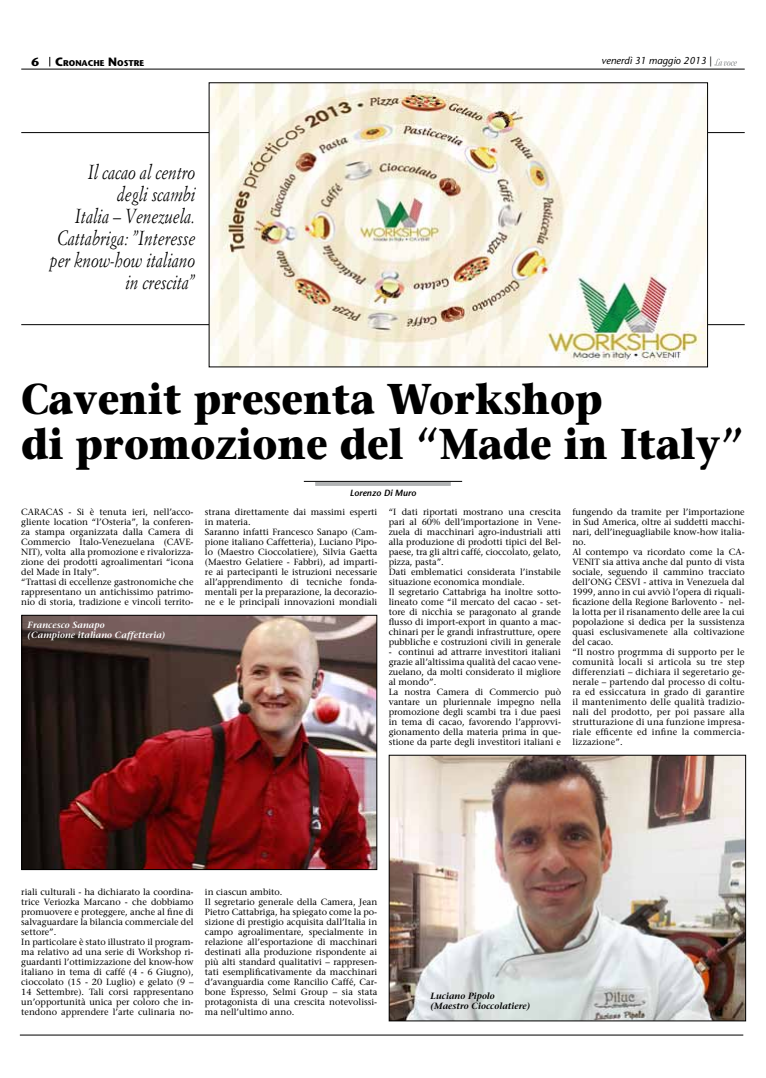
<style>
.page{position:relative;width:766px;height:1078px;background:#fff}
.page>*{position:absolute;margin:0;border:0;box-sizing:border-box;transform-origin:0 0}
.t1{font:700 43px/45px "Stone Serif";color:#000;scale:.9 1}
.t2{font:italic 20px/22px "Simoncini Garamond";color:#000;text-align:right;scale:.8 1}
.t3{font:700 12px "Stone Sans";color:#000}
.t4{font:italic 10px "Stone Sans";color:#000}
.t5{font:9px/10px "Stone Serif";color:#000}
.t6{font:italic 600 9px/10px "Stone Serif";color:#fff}
.t7{font:italic 600 9px/10px "Stone Serif";color:#000}
.t8{font:italic 600 9px "Stone Sans";color:#000}
.t9{font:700 8.4px "Stone Sans";color:#000}
.s1{font-size:12px}
.s2{font-style:normal}
</style>
<div class="page">
<hr style="left:20px;top:1034px;width:723px;height:1px;background:#000">
<hr style="left:315px;top:482px;width:135px;height:4px;background:#b1b3b4">
<hr style="left:304px;top:481px;width:158px;height:1px;background:#000">
<hr style="left:21px;top:69px;width:723px;height:1px;background:#000">
<svg style="left:714px;top:59px;width:22px;height:7px"></svg>
<hr style="left:21px;top:132px;width:723px;height:1px;background:#000">
<hr style="left:21px;top:324px;width:723px;height:1px;background:#000">
<img style="left:210px;top:84px;width:495px;height:281px">
<img style="left:23px;top:616px;width:352px;height:251px">
<div style="left:21px;top:614px;width:356px;height:255px;border:1px solid #000"></div>
<img style="left:390px;top:756px;width:354px;height:263px">
<div style="left:388px;top:754px;width:358px;height:267px;border:1px solid #000"></div>
<p class="t3" style="left:32px;top:54px;width:9px">6</p>
<p class="t9" style="left:55px;top:58px;width:90px"><span class="s1">C</span>RONACHE <span class="s1">N</span> OSTRE</p>
<p class="t4" style="left:601px;top:55px;width:112px">venerdì 31 maggio 2013 <span class="s2">|</span></p>
<p class="t2" style="left:50px;top:161px;width:183px">Il cacao al centro<br>degli scambi<br>Italia – Venezuela.<br>Cattabriga: ”Interesse per know-how italiano in crescita”</p>
<p class="t1" style="left:21px;top:375px;width:804px">Cavenit presenta Workshop<br>di promozione del “Made in Italy”</p>
<p class="t5" style="left:21px;top:506px;width:174px">CARACAS - Si è tenuta ieri, nell’acco&shy;gliente location “l’Osteria”, la conferen&shy;za stampa organizzata dalla Camera di Commercio Italo-Venezuelana (CAVE-NIT), volta alla promozione e rivalorizza&shy;zione dei prodotti agroalimentari “icona del Made in Italy”.<br>“Trattasi di eccellenze gastronomiche che rappresentano un antichissimo patrimo&shy;nio di storia, tradizione e vincoli territo-</p>
<p class="t6" style="left:28px;top:619px;width:139px">Francesco Sanapo<br>(Campione italiano Caffetteria)</p>
<p class="t8" style="left:350px;top:487px;width:68px">Lorenzo Di Muro</p>
<p class="t5" style="left:205px;top:506px;width:174px">strana direttamente dai massimi esperti in materia.<br>Saranno infatti Francesco Sanapo (Cam&shy;pione italiano Caffetteria), Luciano Pipo&shy;lo (Maestro Cioccolatiere), Silvia Gaetta (Maestro Gelatiere - Fabbri), ad imparti&shy;re ai partecipanti le istruzioni necessarie all’apprendimento di tecniche fonda&shy;mentali per la preparazione, la decorazio&shy;ne e le principali innovazioni mondiali</p>
<p class="t5" style="left:388px;top:506px;width:174px">“I dati riportati mostrano una crescita pari al 60% dell’importazione in Vene&shy;zuela di macchinari agro-industriali atti alla produzione di prodotti tipici del Bel&shy;paese, tra gli altri caffé, cioccolato, gelato, pizza, pasta”.<br>Dati emblematici considerata l’instabile situazione economica mondiale.<br>Il segretario Cattabriga ha inoltre sotto&shy;lineato come “il mercato del cacao - set&shy;tore di nicchia se paragonato al grande flusso di import-export in quanto a mac&shy;chinari per le grandi infrastrutture, opere pubbliche e costruzioni civili in generale</p>
<p class="t5" style="left:388px;top:646px;width:174px">- continui ad attrarre investitori italiani grazie all’altissima qualità del cacao vene&shy;zuelano, da molti considerato il migliore al mondo”.<br>La nostra Camera di Commercio può vantare un pluriennale impegno nella promozione degli scambi tra i due paesi in tema di cacao, favorendo l’approvvi&shy;gionamento della materia prima in que&shy;stione da parte degli investitori italiani e</p>
<p class="t5" style="left:572px;top:506px;width:174px">fungendo da tramite per l’importazione in Sud America, oltre ai suddetti macchi&shy;nari, dell’ineguagliabile know-how italia&shy;no.<br>Al contempo va ricordato come la CA-VENIT sia attiva anche dal punto di vista sociale, seguendo il cammino tracciato dell’ONG CESVI - attiva in Venezuela dal 1999, anno in cui avviò l’opera di riquali&shy;ficazione della Regione Barlovento - nel&shy;la lotta per il risanamento delle aree la cui popolazione si dedica per la sussistenza quasi esclusivamenete alla coltivazione del cacao.<br>“Il nostro progrmma di supporto per le comunità locali si articola su tre step differenziati – dichiara il segeretario ge&shy;nerale – partendo dal processo di coltu&shy;ra ed essiccatura in grado di garantire il mantenimento delle qualità tradizio&shy;nali del prodotto, per poi passare alla strutturazione di una funzione impresa&shy;riale efficente ed infine la commercia&shy;lizzazione”.</p>
<p class="t5" style="left:21px;top:886px;width:174px">riali culturali - ha dichiarato la coordina&shy;trice Veriozka Marcano - che dobbiamo promuovere e proteggere, anche al fine di salvaguardare la bilancia commerciale del settore”.<br>In particolare è stato illustrato il program&shy;ma relativo ad una serie di Workshop ri&shy;guardanti l’ottimizzazione del know-how italiano in tema di caffé (4 - 6 Giugno), cioccolato (15 - 20 Luglio) e gelato (9 – 14 Settembre). Tali corsi rappresentano un’opportunità unica per coloro che in&shy;tendono apprendere l’arte culinaria no-</p>
<p class="t5" style="left:205px;top:886px;width:174px">in ciascun ambito.<br>Il segretario generale della Camera, Jean Pietro Cattabriga, ha spiegato come la po&shy;sizione di prestigio acquisita dall’Italia in campo agroalimentare, specialmente in relazione all’esportazione di macchinari destinati alla produzione rispondente ai più alti standard qualitativi – rappresen&shy;tati esemplificativamente da macchinari d’avanguardia come Rancilio Caffé, Car&shy;bone Espresso, Selmi Group – sia stata protagonista di una crescita notevolissi&shy;ma nell’ultimo anno.</p>
<p class="t7" style="left:430px;top:990px;width:102px">Luciano Pipolo (Maestro Cioccolatiere)</p>
</div>
